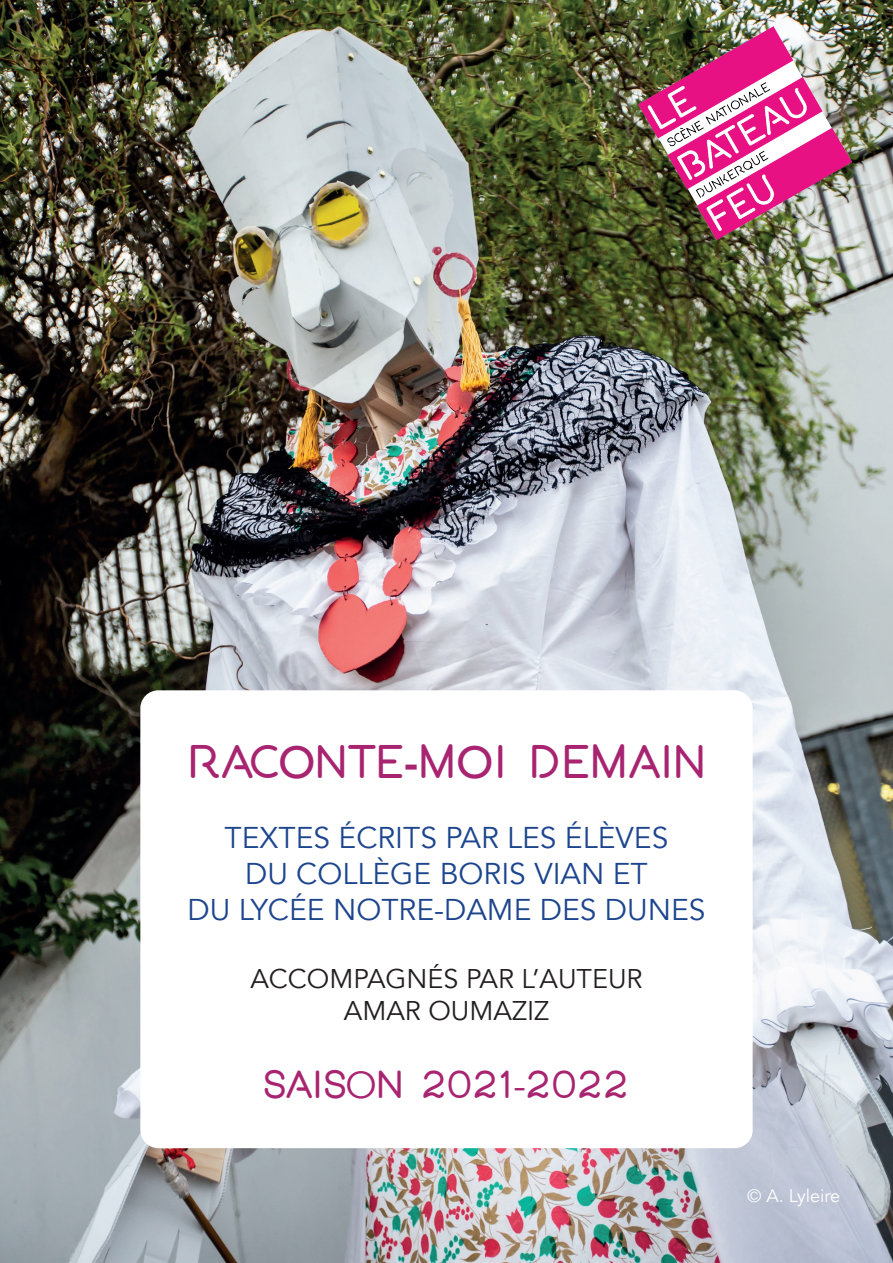
<style>
.page{position:relative;width:893px;height:1263px;background:#fff}
.page>*{position:absolute;margin:0;border:0;box-sizing:border-box;transform-origin:0 0}
.t1{font:45px "Porto";color:#a82470}
.t2{font:37.5px "Porto";color:#a82470}
.t3{font:30px/36px "Avenir";color:#1c458e;text-align:center}
.t4{font:27px/32.4px "Avenir";color:#231f20;text-align:center}
.t5{font:18px "Avenir";color:#fff}
.s1{font-family:"Avenir";font-weight:500}
.s2{font-family:"Avenir";font-weight:800}
.s3{font-family:"Avenir"}
</style>
<div class="page">
<img style="left:0;top:0;width:893px;height:1263px">
<div style="left:140px;top:690px;width:613px;height:458px;background:#fff;border-radius:18px"></div>
<img style="left:639px;top:27px;width:212px;height:213px">
<h1 class="t1" style="left:186px;top:741px;width:522px">RAC<span class="s1">O</span>NTE<span class="s2">-</span>M<span class="s1">O</span>I DEMAIN</h1>
<p class="t3" style="left:187px;top:820px;width:519px">TEXTES ÉCRITS PAR LES ÉLÈVES<br>DU COLLÈGE BORIS VIAN ET<br>DU LYCÉE NOTRE-DAME DES DUNES</p>
<p class="t4" style="left:250px;top:963px;width:394px">ACCOMPAGNÉS PAR L’AUTEUR<br>AMAR OUMAZIZ</p>
<p class="t2" style="left:264px;top:1067px;width:367px">SAIS<span class="s3">O</span>N 2021<span class="s3">-</span>2022</p>
<p class="t5" style="left:747px;top:1185px;width:95px">© A. Lyleire</p>
</div>
